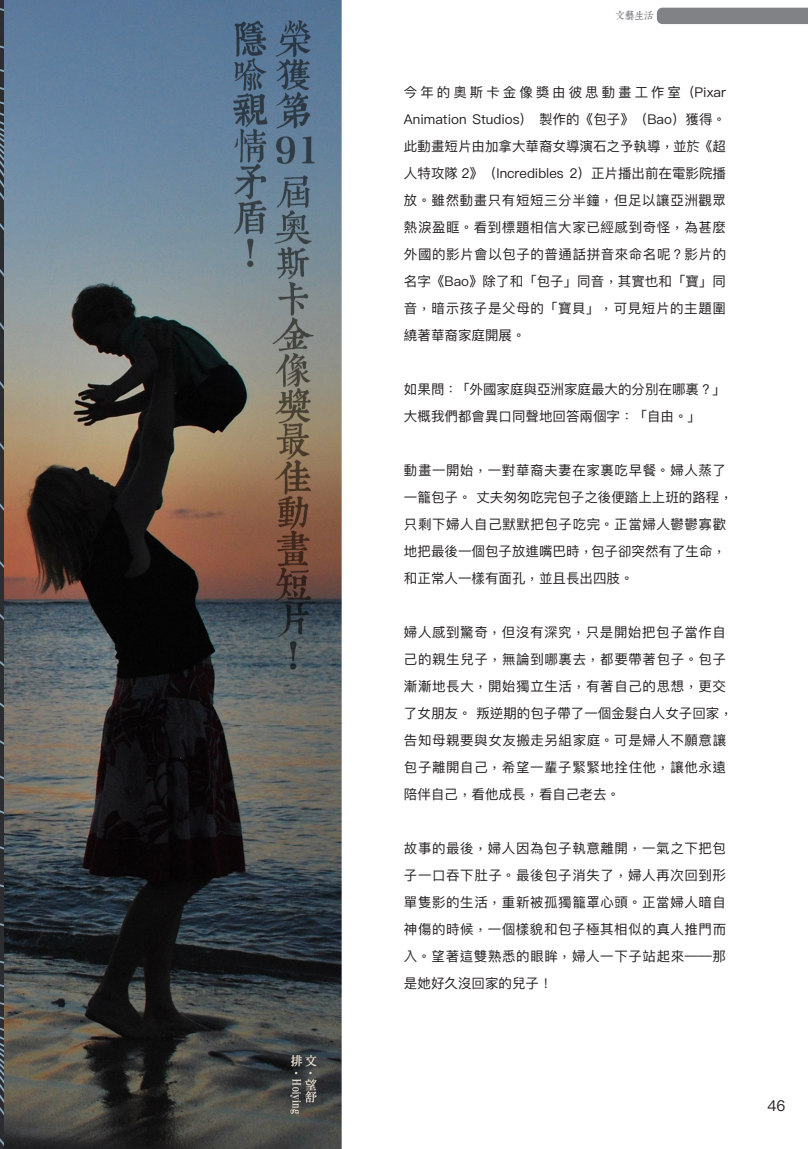
<style>
.page{position:relative;width:808px;height:1149px;background:#fff}
.page>*{position:absolute;margin:0;border:0;box-sizing:border-box;transform-origin:0 0}
.t1{font:15px "Ping Fang HK";color:#231f20}
.t2{font:13.5px/27px "Ping Fang HK";letter-spacing:.04em;color:#231f20;text-align:justify}
.t3{font:13.5px/27px "Ping Fang HK";color:#231f20}
.t4{font:9.6px "Tpld Khang Xi Dict";color:#808285}
</style>
<div class="page">
<div style="left:657px;top:8px;width:151px;height:16px;background:#808285"></div>
<img style="left:3px;top:0;width:339px;height:1148px">
<img style="left:0;top:0;width:3px;height:1148px">
<p class="t4" style="left:615px;top:10px;width:40px">文藝生活</p>
<p class="t2" style="left:404px;top:78px;width:324px">今年的奧斯卡金像獎由彼思動畫工作室（Pixar Animation Studios） 製作的《包子》（Bao）獲得。此動畫短片由加拿大華裔女導演石之予執導，並於《超人特攻隊 2》（Incredibles 2）正片播出前在電影院播放。雖然動畫只有短短三分半鐘，但足以讓亞洲觀眾熱淚盈眶。看到標題相信大家已經感到奇怪，為甚麼外國的影片會以包子的普通話拼音來命名呢？影片的名字《Bao》除了和「包子」同音，其實也和「寶」同音，暗示孩子是父母的「寶貝」，可見短片的主題圍繞著華裔家庭開展。</p>
<p class="t3" style="left:404px;top:375px;width:324px">如果問：「外國家庭與亞洲家庭最大的分別在哪裏？」大概我們都會異口同聲地回答兩個字：「自由。」</p>
<p class="t3" style="left:404px;top:456px;width:330px">動畫一開始，一對華裔夫妻在家裏吃早餐。婦人蒸了一籠包子。 丈夫匆匆吃完包子之後便踏上上班的路程，只剩下婦人自己默默把包子吃完。正當婦人鬱鬱寡歡地把最後一個包子放進嘴巴時，包子卻突然有了生命，和正常人一樣有面孔，並且長出四肢。</p>
<p class="t2" style="left:404px;top:618px;width:330px;text-align:left">婦人感到驚奇，但沒有深究，只是開始把包子當作自己的親生兒子，無論到哪裏去，都要帶著包子。包子漸漸地長大，開始獨立生活，有著自己的思想，更交了女朋友。 叛逆期的包子帶了一個金髮白人女子回家，告知母親要與女友搬走另組家庭。可是婦人不願意讓包子離開自己，希望一輩子緊緊地拴住他，讓他永遠陪伴自己，看他成長，看自己老去。</p>
<p class="t2" style="left:404px;top:834px;width:324px">故事的最後，婦人因為包子執意離開，一氣之下把包子一口吞下肚子。最後包子消失了，婦人再次回到形單隻影的生活，重新被孤獨籠罩心頭。正當婦人暗自神傷的時候，一個樣貌和包子極其相似的真人推門而入。望著這雙熟悉的眼眸，婦人一下子站起來——那是她好久沒回家的兒子！</p>
<p class="t1" style="left:767px;top:1095px;width:19px">46</p>
</div>
